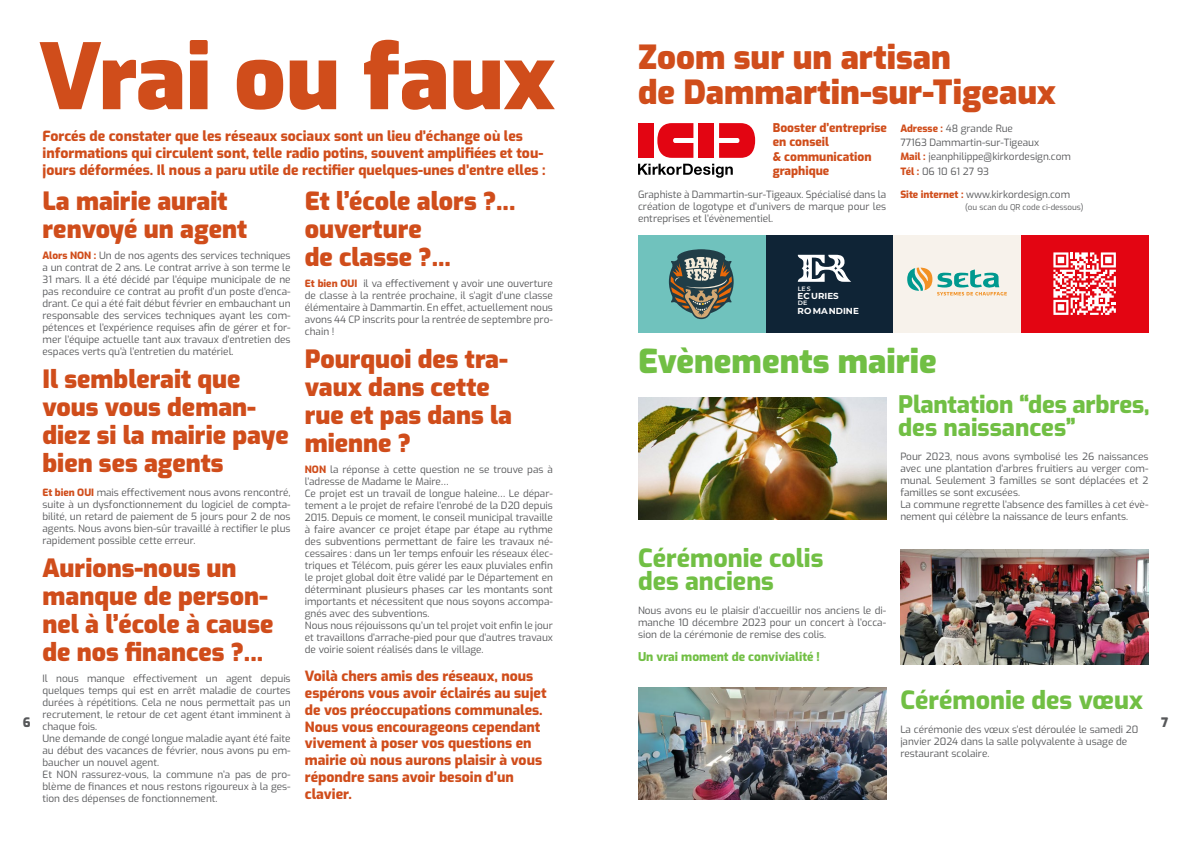
<style>
.page{position:relative;width:1191px;height:842px;background:#fff}
.page>*{position:absolute;margin:0;border:0;box-sizing:border-box;transform-origin:0 0}
.t1{font:900 90.3px "Exo";color:#d04d1b}
.t2{font:900 33px/35px "Exo";color:#d04d1b}
.t3{font:900 33px "Exo";color:#71bf44}
.t4{font:900 25px/28px "Exo";color:#d04d1b}
.t5{font:800 25px/23px "Exo";color:#71bf44}
.t6{font:800 24px/23px "Exo";letter-spacing:-.01em;color:#71bf44}
.t7{font:800 14px/16.8px "Exo";color:#d04d1b}
.t8{font:800 13px "Exo";color:#57585a}
.t9{font:800 12px/14.4px "Exo";color:#d04d1b}
.t10{font:800 12px "Exo";color:#71bf44}
.t11{font:10px/12px "Exo";color:#57585a;text-align:justify}
.t12{font:700 8.7px "Montserrat";color:#fff}
.t13{font:8px "Exo";color:#57585a}
.t14{font:600 6.3px "Montserrat";color:#fff}
.s1{font-weight:800;color:#d04d1b}
</style>
<div class="page">
<div style="left:638px;top:123px;width:16px;height:35px;background:#e30512"></div>
<div style="left:698px;top:123px;width:16px;height:35px;background:#e30512"></div>
<svg style="left:657px;top:123px;width:36px;height:35px"></svg>
<svg style="left:638px;top:164px;width:95px;height:14px"></svg>
<svg style="left:719px;top:123px;width:36px;height:35px"></svg>
<div style="left:765px;top:235px;width:128px;height:97px;background:#0f2436"></div>
<svg style="left:798px;top:255px;width:53px;height:27px"></svg>
<div style="left:638px;top:235px;width:127px;height:97px;background:#70c2bd"></div>
<svg style="left:669px;top:249px;width:64px;height:70px"></svg>
<div style="left:893px;top:235px;width:127px;height:97px;background:#f7f2eb"></div>
<svg style="left:907px;top:268px;width:100px;height:27px"></svg>
<div style="left:1020px;top:235px;width:128px;height:97px;background:#e30512"></div>
<svg style="left:1053px;top:252px;width:63px;height:63px"></svg>
<img style="left:638px;top:397px;width:248px;height:123px">
<img style="left:900px;top:550px;width:248px;height:114px">
<img style="left:638px;top:688px;width:248px;height:111px">
<h1 class="t1" style="left:39px;top:7px;width:517px">Vrai ou faux</h1>
<h3 class="t7" style="left:43px;top:127px;width:504px">Forcés de constater que les réseaux sociaux sont un lieu d’échange où les informations qui circulent sont, telle radio potins, souvent amplifiées et tou&shy;jours déformées. Il nous a paru utile de rectifier quelques-unes d’entre elles :</h3>
<h2 class="t2" style="left:638px;top:37px;width:419px">Zoom sur un artisan<br>de Dammartin-sur-Tigeaux</h2>
<p class="t9" style="left:772px;top:119px;width:116px">Booster d’entreprise en conseil<br>&amp; communication graphique</p>
<p class="t11" style="left:900px;top:120px;width:172px;line-height:14.4px;text-align:left"><span class="s1">Adresse :</span> 48 grande Rue<br>77163 Dammartin-sur-Tigeaux<br><span class="s1">Mail :</span> jeanphilippe@kirkordesign.com<br><span class="s1">Tél :</span> 06 10 61 27 93</p>
<p class="t11" style="left:900px;top:188px;width:171px"><span class="s1">Site internet :</span> www.kirkordesign.com</p>
<p class="t13" style="left:965px;top:201px;width:120px">(ou scan du QR code ci-dessous)</p>
<p class="t11" style="left:638px;top:188px;width:250px">Graphiste à Dammartin-sur-Tigeaux. Spécialisé dans la création de logotype et d’univers de marque pour les entreprises et l’évènementiel.</p>
<h3 class="t4" style="left:305px;top:185px;width:212px">Et l’école alors ?... ouverture<br>de classe ?...</h3>
<p class="t11" style="left:305px;top:276px;width:250px"><span class="s1">Et bien OUI</span> il va effectivement y avoir une ouverture de classe à la rentrée prochaine, il s’agit d’une classe élémentaire à Dammartin. En effet, actuellement nous avons 44 CP inscrits pour la rentrée de septembre pro&shy;chain !</p>
<h3 class="t4" style="left:305px;top:343px;width:209px">Pourquoi des tra&shy;vaux dans cette rue et pas dans la mienne ?</h3>
<p class="t11" style="left:305px;top:462px;width:250px;text-align:left"><span class="s1">NON</span> la réponse à cette question ne se trouve pas à l’adresse de Madame le Maire…<br>Ce projet est un travail de longue haleine… Le dépar&shy;tement a le projet de refaire l’enrobé de la D20 depuis 2015. Depuis ce moment, le conseil municipal travaille à faire avancer ce projet étape par étape au rythme des subventions permettant de faire les travaux né&shy;cessaires : dans un 1er temps enfouir les réseaux élec&shy;triques et Télécom, puis gérer les eaux pluviales enfin le projet global doit être validé par le Département en déterminant plusieurs phases car les montants sont importants et nécessitent que nous soyons accompa&shy;gnés avec des subventions.<br>Nous nous réjouissons qu’un tel projet voit enfin le jour et travaillons d’arrache-pied pour que d’autres travaux de voirie soient réalisés dans le village.</p>
<h3 class="t4" style="left:43px;top:185px;width:206px">La mairie aurait renvoyé un agent</h3>
<p class="t11" style="left:43px;top:248px;width:250px"><span class="s1">Alors NON :</span> Un de nos agents des services techniques a un contrat de 2 ans. Le contrat arrive à son terme le 31 mars. Il a été décidé par l’équipe municipale de ne pas reconduire ce contrat au profit d’un poste d’enca&shy;drant. Ce qui a été fait début février en embauchant un responsable des services techniques ayant les com&shy;pétences et l’expérience requises afin de gérer et for&shy;mer l’équipe actuelle tant aux travaux d’entretien des espaces verts qu’à l’entretien du matériel.</p>
<h3 class="t4" style="left:43px;top:363px;width:248px">Il semblerait que vous vous deman&shy;diez si la mairie paye bien ses agents</h3>
<p class="t11" style="left:43px;top:485px;width:250px"><span class="s1">Et bien OUI</span> mais effectivement nous avons rencontré, suite à un dysfonctionnement du logiciel de compta&shy;bilité, un retard de paiement de 5 jours pour 2 de nos agents. Nous avons bien-sûr travaillé à rectifier le plus rapidement possible cette erreur.</p>
<h3 class="t4" style="left:43px;top:552px;width:232px">Aurions-nous un manque de person&shy;nel à l’école à cause de nos finances ?...</h3>
<p class="t11" style="left:43px;top:671px;width:250px;text-align:left">Il nous manque effectivement un agent depuis quelques temps qui est en arrêt maladie de courtes durées à répétitions. Cela ne nous permettait pas un recrutement, le retour de cet agent étant imminent à chaque fois.<br>Une demande de congé longue maladie ayant été faite au début des vacances de février, nous avons pu em&shy;baucher un nouvel agent.<br>Et NON rassurez-vous, la commune n’a pas de pro&shy;blème de finances et nous restons rigoureux à la ges&shy;tion des dépenses de fonctionnement.</p>
<p class="t14" style="left:798px;top:284px;width:14px">LES</p>
<p class="t12" style="left:797px;top:290px;width:43px">ECURIES</p>
<p class="t14" style="left:798px;top:299px;width:11px">DE</p>
<p class="t12" style="left:797px;top:304px;width:63px">RO MANDINE</p>
<h2 class="t3" style="left:638px;top:335px;width:300px">Evènements mairie</h2>
<h3 class="t6" style="left:898px;top:391px;width:253px">Plantation “des arbres, des naissances”</h3>
<p class="t11" style="left:900px;top:450px;width:250px;text-align:left">Pour 2023, nous avons symbolisé les 26 naissances avec une plantation d’arbres fruitiers au verger com&shy;munal. Seulement 3 familles se sont déplacées et 2 familles se sont excusées.<br>La commune regrette l’absence des familles à cet évè&shy;nement qui célèbre la naissance de leurs enfants.</p>
<h3 class="t5" style="left:638px;top:545px;width:187px">Cérémonie colis des anciens</h3>
<p class="t11" style="left:638px;top:604px;width:250px">Nous avons eu le plaisir d’accueillir nos anciens le di&shy;manche 10 décembre 2023 pour un concert à l’occa&shy;sion de la cérémonie de remise des colis.</p>
<p class="t10" style="left:638px;top:648px;width:183px">Un vrai moment de convivialité !</p>
<p class="t7" style="left:305px;top:667px;width:243px">Voilà chers amis des réseaux, nous espérons vous avoir éclairés au sujet de vos préoccupations communales.<br>Nous vous encourageons cependant vivement à poser vos questions en mairie où nous aurons plaisir à vous répondre sans avoir besoin d’un clavier.</p>
<h3 class="t5" style="left:900px;top:686px;width:244px">Cérémonie des vœux</h3>
<p class="t11" style="left:900px;top:722px;width:239px;text-align:left">La cérémonie des vœux s’est déroulée le samedi 20 janvier 2024 dans la salle polyvalente à usage de restaurant scolaire.</p>
<h3 class="t8" style="left:23px;top:712px;width:9px">6</h3>
<h3 class="t8" style="left:1161px;top:712px;width:9px">7</h3>
</div>
